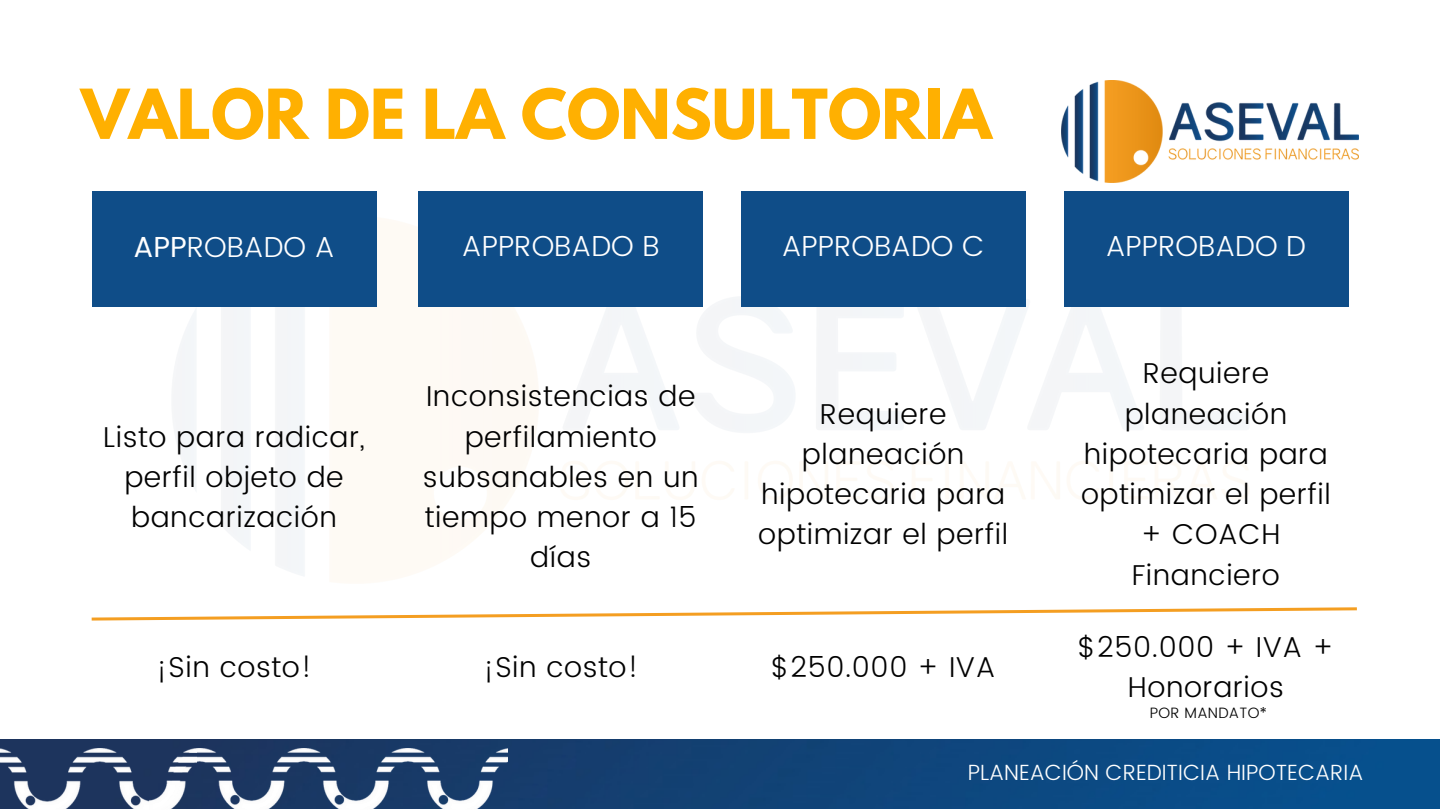
<style>
.page{position:relative;width:1440px;height:810px;background:#fff}
.page>*{position:absolute;margin:0;border:0;box-sizing:border-box;transform-origin:0 0}
.t1{font:700 61px "League Spartan";color:#ffb001}
.t2{font:300 28.9px "Poppins";color:#fff}
.t3{font:300 28.7px/40.2px "Poppins";letter-spacing:.02em;color:#000;text-align:center}
.t4{font:300 22px "Poppins";color:#fff}
.t5{font:300 15px "Poppins";letter-spacing:.02em;color:#000}
.s1{font-weight:400}
</style>
<div class="page">
<img style="left:1061px;top:81px;width:298px;height:101px">
<img style="left:0;top:739px;width:1440px;height:70px">
<img style="left:0;top:748px;width:150px;height:61px">
<img style="left:150px;top:748px;width:358px;height:61px">
<div style="left:92px;top:191px;width:285px;height:116px;background:#0f4d88"></div>
<div style="left:418px;top:191px;width:285px;height:116px;background:#0f4d88"></div>
<div style="left:741px;top:191px;width:285px;height:116px;background:#0f4d88"></div>
<div style="left:1064px;top:191px;width:285px;height:116px;background:#0f4d88"></div>
<svg style="left:91px;top:607px;width:1266px;height:14px"></svg>
<h1 class="t1" style="left:81px;top:84px;width:912px">VALOR DE LA CONSULTORIA</h1>
<p class="t2" style="left:133px;top:230px;width:203px"><span class="s1">APP</span>ROBADO A</p>
<p class="t2" style="left:462px;top:230px;width:199px">APPROBADO B</p>
<p class="t2" style="left:782px;top:230px;width:205px">APPROBADO C</p>
<p class="t3" style="left:103px;top:417px;width:263px">Listo para radicar, perfil objeto de bancarización</p>
<p class="t3" style="left:156px;top:647px;width:158px">¡Sin costo!</p>
<p class="t3" style="left:423px;top:376px;width:277px">Inconsistencias de perfilamiento subsanables en un tiempo menor a 15 días</p>
<p class="t3" style="left:483px;top:647px;width:158px">¡Sin costo!</p>
<p class="t3" style="left:758px;top:394px;width:251px">Requiere planeación hipotecaria para optimizar el perfil</p>
<p class="t3" style="left:771px;top:647px;width:226px">$250.000 + IVA</p>
<p class="t2" style="left:1106px;top:230px;width:202px">APPROBADO D</p>
<p class="t3" style="left:1081px;top:353px;width:251px">Requiere planeación hipotecaria para optimizar el perfil + COACH<br>Financiero</p>
<p class="t3" style="left:1078px;top:627px;width:258px">$250.000 + IVA +<br>Honorarios</p>
<p class="t5" style="left:1150px;top:704px;width:119px">POR MANDATO*</p>
<p class="t4" style="left:968px;top:760px;width:397px">PLANEACIÓN CREDITICIA HIPOTECARIA</p>
</div>
